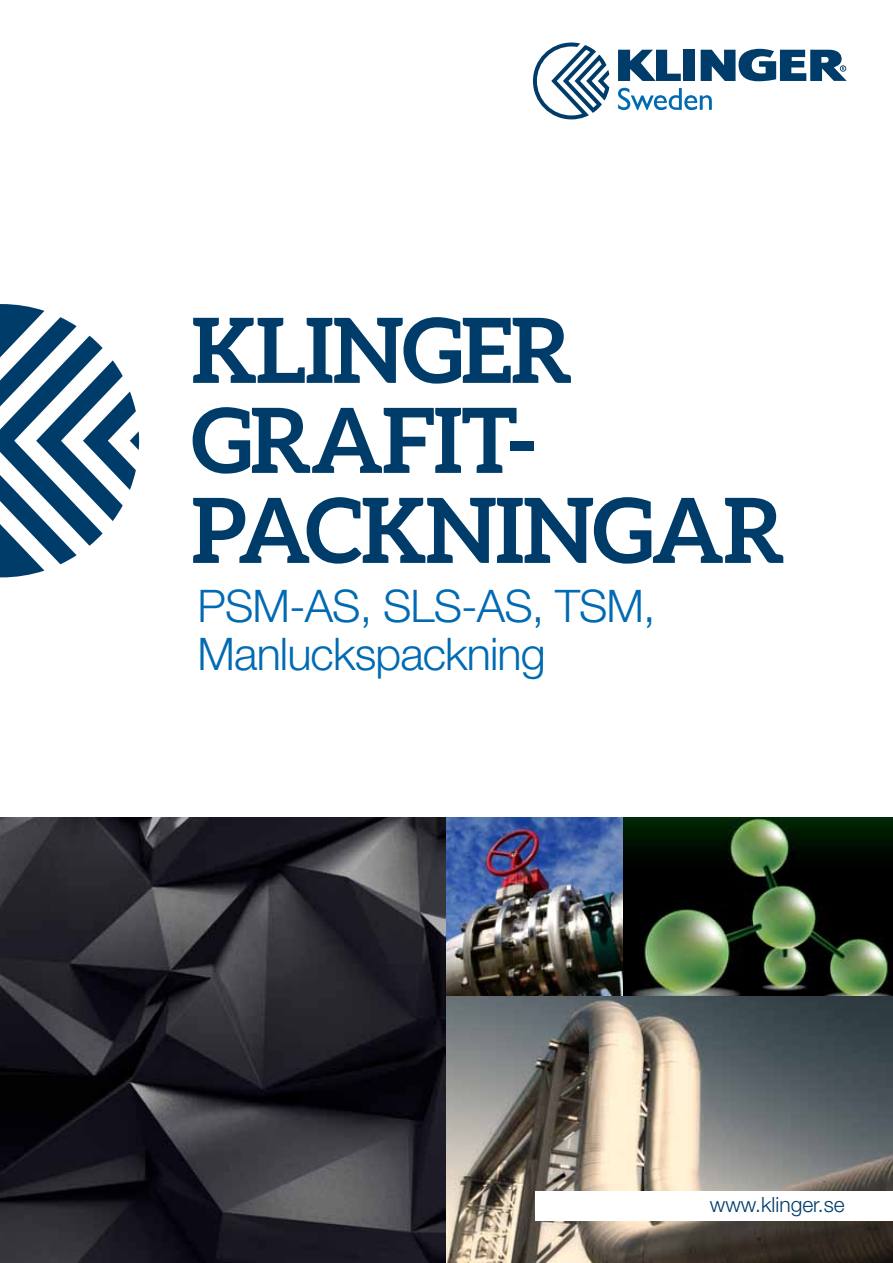
<style>
.page{position:relative;width:893px;height:1263px;background:#fff}
.page>*{position:absolute;margin:0;border:0;box-sizing:border-box;transform-origin:0 0}
.t1{font:700 90px/90px "Aleo";letter-spacing:-.02em;color:#003c6a}
.t2{font:300 45px/48px "Helvetica Neue LT Pro";letter-spacing:-.02em;color:#006ab3}
.t3{font:300 21px "Helvetica Neue LT Pro";color:#003c6a}
</style>
<div class="page">
<img style="left:0;top:818px;width:893px;height:445px">
<div style="left:683px;top:50px;width:12px;height:31px;background:#003c6a"></div>
<svg style="left:618px;top:50px;width:63px;height:31px"></svg>
<svg style="left:701px;top:49px;width:146px;height:32px"></svg>
<svg style="left:533px;top:43px;width:76px;height:76px"></svg>
<svg style="left:618px;top:88px;width:94px;height:22px"></svg>
<div style="left:536px;top:1191px;width:357px;height:29px;background:#fff"></div>
<svg style="left:0;top:304px;width:139px;height:273px"></svg>
<h1 class="t1" style="left:191px;top:304px;width:383px">KLINGER<br>GRAFIT-<br>PACKNINGAR</h1>
<p class="t2" style="left:198px;top:581px;width:460px">PSM-AS, SLS-AS, TSM,<br>Manluckspackning</p>
<p class="t3" style="left:710px;top:1191px;width:137px">www.klinger.se</p>
</div>
